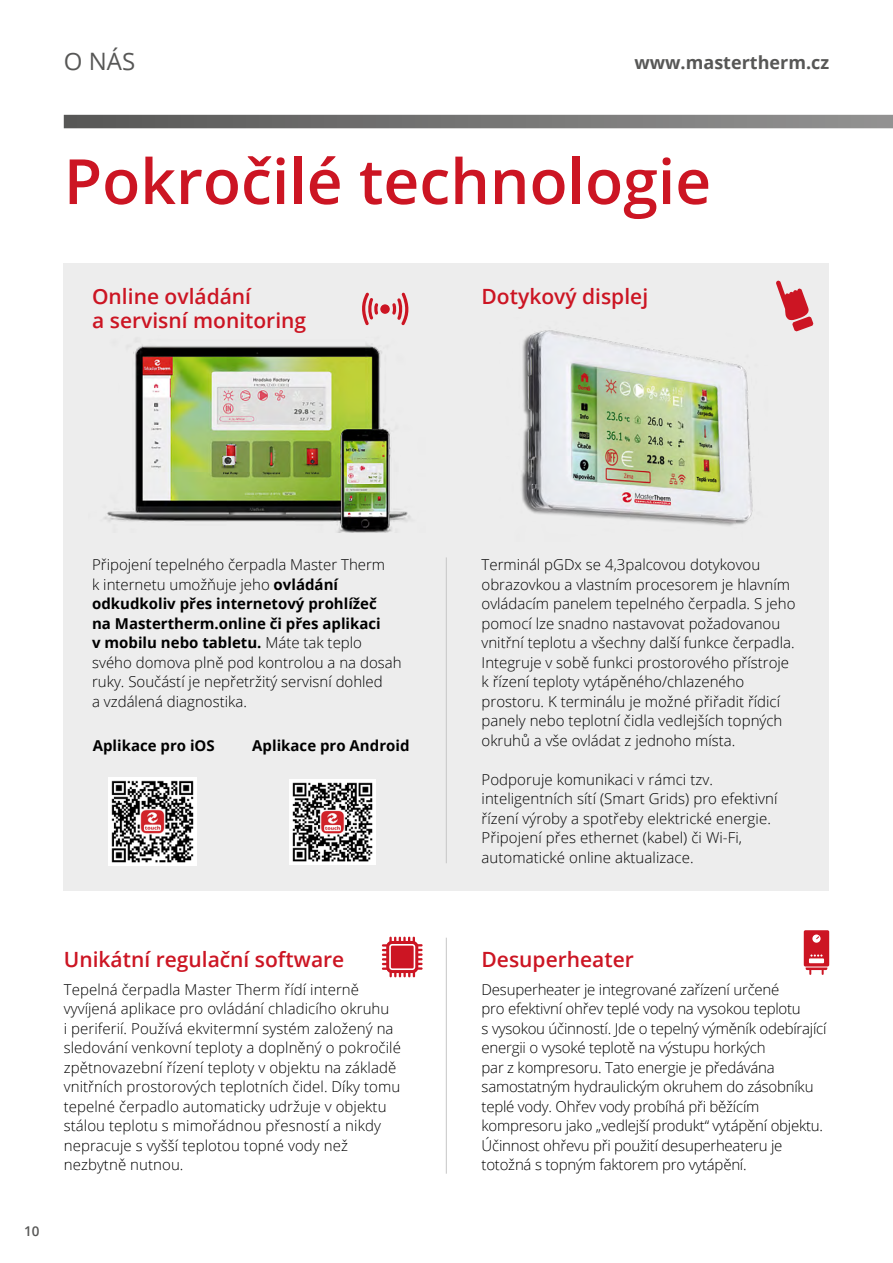
<style>
.page{position:relative;width:893px;height:1263px;background:#fff}
.page>*{position:absolute;margin:0;border:0;box-sizing:border-box;transform-origin:0 0}
.t1{font:600 62.4px "Open Sans";color:#cc1523}
.t2{font:24px "Open Sans";color:#575756}
.t3{font:600 21px/24px "Open Sans";color:#cc1523}
.t4{font:700 18px "Open Sans";color:#575756}
.t5{font:300 15px/19.5px "Open Sans";color:#000}
.t6{font:700 15px "Open Sans";color:#000}
.t7{font:600 13.5px "Open Sans";color:#575756}
.s1{font-weight:700}
</style>
<div class="page">
<svg style="left:64px;top:115px;width:829px;height:13px;background:#757474"></svg>
<div style="left:64px;top:263px;width:765px;height:627px;background:#ededed"></div>
<svg style="left:392px;top:292px;width:17px;height:33px"></svg>
<svg style="left:362px;top:292px;width:16px;height:33px"></svg>
<div style="left:380px;top:304px;width:10px;height:10px;background:#cc1523;border-radius:50%"></div>
<img style="left:104px;top:344px;width:306px;height:188px">
<img style="left:521px;top:330px;width:232px;height:196px">
<hr style="left:446px;top:557px;width:1px;height:306px;background:#c6c6c6">
<hr style="left:446px;top:938px;width:1px;height:236px;background:#c6c6c6">
<img style="left:109px;top:778px;width:87px;height:87px">
<img style="left:290px;top:779px;width:85px;height:86px">
<svg style="left:382px;top:937px;width:41px;height:40px"></svg>
<svg style="left:804px;top:930px;width:25px;height:45px"></svg>
<svg style="left:776px;top:280px;width:37px;height:52px"></svg>
<h2 class="t2" style="left:64px;top:45px;width:73px">O NÁS</h2>
<p class="t4" style="left:634px;top:50px;width:196px">www.mastertherm.cz</p>
<h1 class="t1" style="left:64px;top:139px;width:649px">Pokročilé technologie</h1>
<h3 class="t3" style="left:92px;top:284px;width:216px">Online ovládání<br>a servisní monitoring</h3>
<h3 class="t3" style="left:482px;top:284px;width:168px">Dotykový displej</h3>
<p class="t5" style="left:92px;top:555px;width:311px">Připojení tepelného čerpadla Master Therm<br>k internetu umožňuje jeho <span class="s1">ovládání odkudkoliv přes internetový prohlížeč<br>na Mastertherm.online či přes aplikaci<br>v mobilu nebo tabletu.</span> Máte tak teplo svého domova plně pod kontrolou a na dosah ruky. Součástí je nepřetržitý servisní dohled<br>a vzdálená diagnostika.</p>
<p class="t5" style="left:482px;top:555px;width:315px">Terminál pGDx se 4,3palcovou dotykovou obrazovkou a vlastním procesorem je hlavním ovládacím panelem tepelného čerpadla. S jeho pomocí lze snadno nastavovat požadovanou vnitřní teplotu a všechny další funkce čerpadla.<br>Integruje v sobě funkci prostorového přístroje k řízení teploty vytápěného/chlazeného prostoru. K terminálu je možné přiřadit řídicí panely nebo teplotní čidla vedlejších topných okruhů a vše ovládat z jednoho místa.</p>
<p class="t5" style="left:482px;top:769px;width:297px">Podporuje komunikaci v rámci tzv. inteligentních sítí (Smart Grids) pro efektivní řízení výroby a spotřeby elektrické energie.<br>Připojení přes ethernet (kabel) či Wi-Fi, automatické online aktualizace.</p>
<p class="t6" style="left:93px;top:735px;width:124px">Aplikace pro iOS</p>
<p class="t6" style="left:252px;top:735px;width:159px">Aplikace pro Android</p>
<p class="t7" style="left:24px;top:1222px;width:17px">10</p>
<h3 class="t3" style="left:64px;top:947px;width:282px">Unikátní regulační software</h3>
<p class="t5" style="left:64px;top:979px;width:339px">Tepelná čerpadla Master Therm řídí interně vyvíjená aplikace pro ovládání chladicího okruhu<br>i periferií. Používá ekvitermní systém založený na sledování venkovní teploty a doplněný o pokročilé zpětnovazební řízení teploty v objektu na základě vnitřních prostorových teplotních čidel. Díky tomu tepelné čerpadlo automaticky udržuje v objektu stálou teplotu s mimořádnou přesností a nikdy nepracuje s vyšší teplotou topné vody než nezbytně nutnou.</p>
<h3 class="t3" style="left:482px;top:947px;width:154px">Desuperheater</h3>
<p class="t5" style="left:482px;top:979px;width:346px">Desuperheater je integrované zařízení určené<br>pro efektivní ohřev teplé vody na vysokou teplotu<br>s vysokou účinností. Jde o tepelný výměník odebírající energii o vysoké teplotě na výstupu horkých<br>par z kompresoru. Tato energie je předávána samostatným hydraulickým okruhem do zásobníku teplé vody. Ohřev vody probíhá při běžícím kompresoru jako „vedlejší produkt“ vytápění objektu.<br>Účinnost ohřevu při použití desuperheateru je totožná s topným faktorem pro vytápění.</p>
</div>
